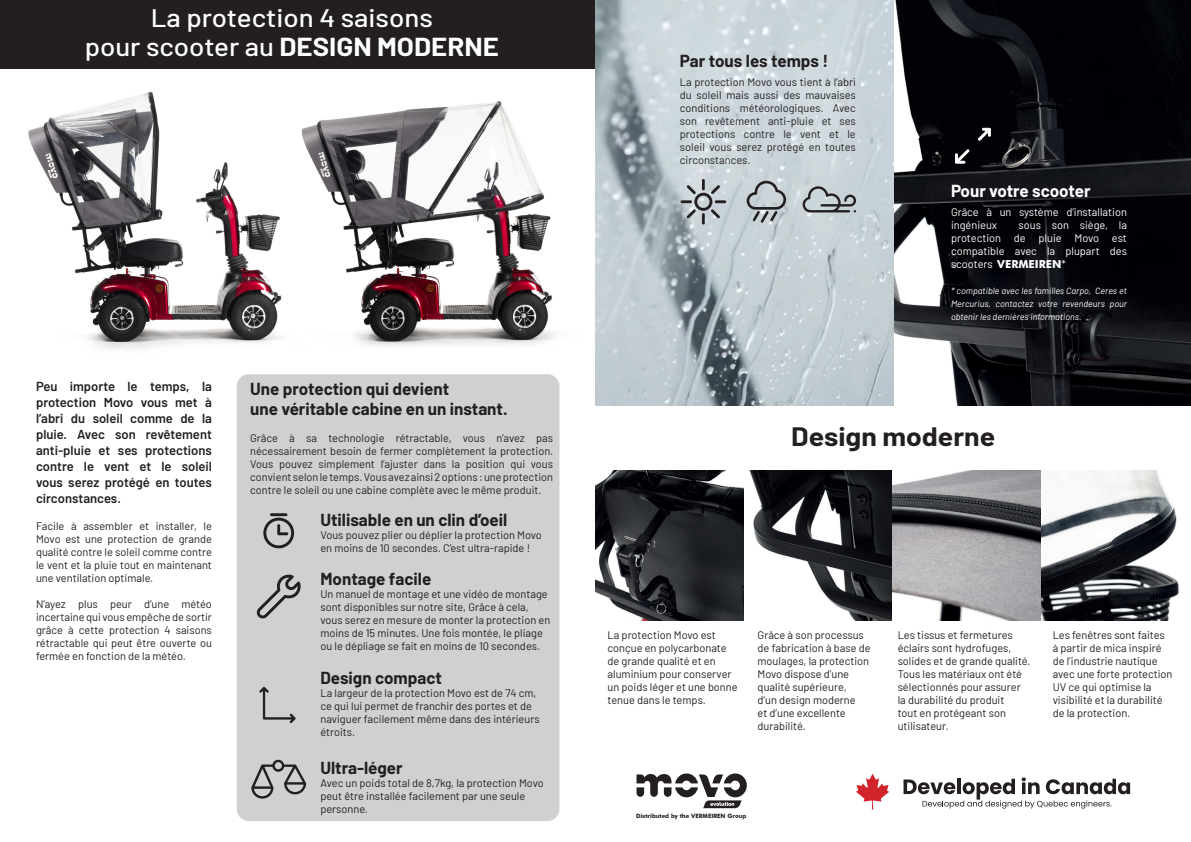
<style>
.page{position:relative;width:1191px;height:842px;background:#fff}
.page>*{position:absolute;margin:0;border:0;box-sizing:border-box;transform-origin:0 0}
.t1{font:700 26px "Barlow";color:#231f20;scale:1.09 1}
.t2{font:500 25.4px "Barlow";color:#fff;scale:1.09 1}
.t3{font:700 17px "Barlow";color:#231f20}
.t4{font:700 17px "Barlow";letter-spacing:-.005em;color:#fff}
.t5{font:600 13px/16px "Barlow";color:#231f20;text-align:justify}
.t6{font:11px/13px "Barlow";color:#231f20}
.t7{font:11px/13px "Barlow";color:#fff}
.t8{font:italic 9px/13px "Barlow";color:#fff;text-align:justify}
.t9{font:700 5.9px "Futura BT";color:#231f20}
.s1{font-weight:700}
.s2{font-family:"Futura BT";font-weight:700}
</style>
<div class="page">
<img style="left:0;top:68px;width:291px;height:281px">
<img style="left:291px;top:68px;width:292px;height:278px">
<div style="left:237px;top:374px;width:322px;height:447px;background:#cfd0d2;border-radius:12px"></div>
<hr style="left:270px;top:513px;width:17px;height:3px;background:#231f20">
<svg style="left:263px;top:518px;width:31px;height:30px"></svg>
<svg style="left:256px;top:574px;width:45px;height:45px"></svg>
<svg style="left:259px;top:687px;width:37px;height:36px"></svg>
<svg style="left:251px;top:760px;width:55px;height:39px"></svg>
<div style="left:0;top:0;width:595px;height:68px;background:#231f20"></div>
<img style="left:893px;top:0;width:298px;height:405px">
<img style="left:595px;top:0;width:298px;height:405px">
<img style="left:595px;top:470px;width:584px;height:150px">
<svg style="left:680px;top:179px;width:46px;height:46px;background:#abb2b6"></svg>
<svg style="left:746px;top:181px;width:40px;height:42px;background:#a5acb0"></svg>
<svg style="left:802px;top:186px;width:54px;height:26px"></svg>
<svg style="left:955px;top:149px;width:14px;height:15px"></svg>
<svg style="left:977px;top:128px;width:14px;height:13px"></svg>
<svg style="left:903px;top:777px;width:227px;height:32px"></svg>
<svg style="left:856px;top:774px;width:33px;height:35px"></svg>
<svg style="left:636px;top:773px;width:111px;height:35px"></svg>
<p class="t2" style="left:151px;top:-1px;width:260px">La protection 4 saisons</p>
<p class="t2" style="left:85px;top:29px;width:381px">pour scooter au <span class="s1">DESIGN MODERNE</span></p>
<p class="t5" style="left:36px;top:378px;width:177px">Peu importe le temps, la protection Movo vous met à l’abri du soleil comme de la pluie. Avec son revêtement anti-pluie et ses protections contre le vent et le soleil vous serez protégé en toutes circonstances.</p>
<p class="t6" style="left:36px;top:518px;width:177px;text-align:justify">Facile à assembler et installer, le Movo est une protection de grande qualité contre le soleil comme contre le vent et la pluie tout en maintenant une ventilation optimale.</p>
<p class="t6" style="left:36px;top:596px;width:177px;text-align:justify">N’ayez plus peur d’une météo incertaine qui vous empêche de sortir grâce à cette protection 4 saisons rétractable qui peut être ouverte ou fermée en fonction de la météo.</p>
<p class="t3" style="left:250px;top:377px;width:200px">Une protection qui devient</p>
<p class="t3" style="left:250px;top:397px;width:259px">une véritable cabine en un instant.</p>
<p class="t6" style="left:250px;top:430px;width:304px;text-align:justify">Grâce à sa technologie rétractable, vous n’avez pas nécessairement besoin de fermer complètement la protection.<br>Vous pouvez simplement l’ajuster dans la position qui vous convient selon le temps. Vous avez ainsi 2 options : une protection contre le soleil ou une cabine complète avec le même produit.</p>
<p class="t3" style="left:320px;top:507px;width:188px">Utilisable en un clin d’oeil</p>
<p class="t6" style="left:320px;top:528px;width:223px">Vous pouvez plier ou déplier la protection Movo en moins de 10 secondes. C’est ultra-rapide !</p>
<p class="t3" style="left:320px;top:566px;width:112px">Montage facile</p>
<p class="t6" style="left:320px;top:587px;width:231px">Un manuel de montage et une vidéo de montage sont disponibles sur notre site, Grâce à cela, vous serez en mesure de monter la protection en moins de 15 minutes. Une fois montée, le pliage ou le dépliage se fait en moins de 10 secondes.</p>
<p class="t3" style="left:320px;top:665px;width:123px">Design compact</p>
<p class="t6" style="left:320px;top:686px;width:221px">La largeur de la protection Movo est de 74 cm, ce qui lui permet de franchir des portes et de naviguer facilement même dans des intérieurs étroits.</p>
<p class="t3" style="left:320px;top:755px;width:84px">Ultra-léger</p>
<p class="t6" style="left:320px;top:776px;width:225px">Avec un poids total de 8,7kg, la protection Movo peut être installée facilement par une seule personne.</p>
<p class="t3" style="left:680px;top:48px;width:150px">Par tous les temps !</p>
<p class="t6" style="left:680px;top:75px;width:177px;text-align:justify">La protection Movo vous tient à l’abri du soleil mais aussi des mauvaises conditions météorologiques. Avec son revêtement anti-pluie et ses protections contre le vent et le soleil vous serez protégé en toutes circonstances.</p>
<p class="t4" style="left:951px;top:178px;width:141px">Pour votre scooter</p>
<p class="t7" style="left:951px;top:205px;width:177px">Grâce à un système d’installation ingénieux</p>
<p class="t7" style="left:951px;top:218px;width:177px;text-align:justify;text-indent:68px">sous son siège, la protection de pluie Movo est compatible avec la plupart des scooters <span class="s2">VERMEIREN</span>*</p>
<p class="t8" style="left:951px;top:283px;width:177px">* compatible avec les familles Carpo, Ceres et Mercurius, contactez votre revendeurs pour obtenir les dernières informations.</p>
<p class="t1" style="left:791px;top:417px;width:188px">Design moderne</p>
<p class="t6" style="left:607px;top:627px;width:132px">La protection Movo est conçue en polycarbonate de grande qualité et en aluminium pour conserver un poids léger et une bonne tenue dans le temps.</p>
<p class="t6" style="left:757px;top:627px;width:115px">Grâce à son processus de fabrication à base de moulages, la protection<br>Movo dispose d’une qualité supérieure,</p>
<p class="t6" style="left:757px;top:692px;width:100px">d’un design moderne et d’une excellente durabilité.</p>
<p class="t6" style="left:897px;top:627px;width:134px">Les tissus et fermetures éclairs sont hydrofuges, solides et de grande qualité.<br>Tous les matériaux ont été sélectionnés pour assurer</p>
<p class="t6" style="left:897px;top:692px;width:110px">la durabilité du produit tout en protégeant son utilisateur.</p>
<p class="t6" style="left:1052px;top:627px;width:121px">Les fenêtres sont faites à partir de mica inspiré de l’industrie nautique avec une forte protection<br>UV ce qui optimise la visibilité et la durabilité de la protection.</p>
<p class="t9" style="left:636px;top:812px;width:112px">Distributed by the VERMEIREN Group</p>
</div>
